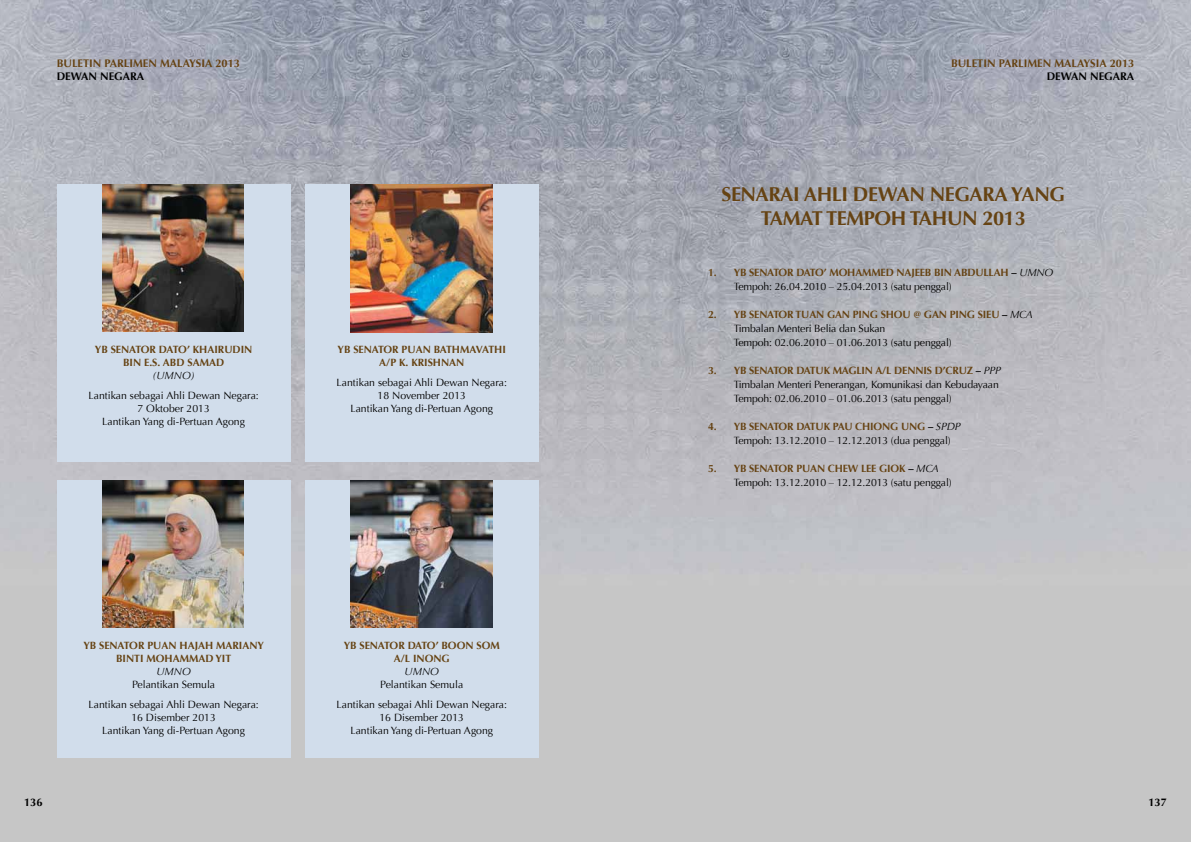
<style>
.page{position:relative;width:1191px;height:842px;background:#fff}
.page>*{position:absolute;margin:0;border:0;box-sizing:border-box;transform-origin:0 0}
.t1{font:700 20px/24px "Optima";letter-spacing:-.02em;color:#664313;text-align:center}
.t2{font:700 11px "Optima";color:#664313}
.t3{font:700 11px "Optima";color:#000}
.t4{font:10.5px/13px "Optima";color:#000;text-align:center}
.t5{font:700 10.5px/13px "Optima";color:#664313;text-align:center}
.t6{font:italic 10.5px "Optima";color:#000}
.s1{color:#000}
.s2{font-weight:400;font-style:italic;color:#000}
.s3{font-weight:400;color:#000}
.s4{font-weight:700;color:#664313}
.s5{font-weight:700}
.s6{font-style:italic}
</style>
<div class="page">
<img style="left:595px;top:0;width:596px;height:842px">
<svg style="left:0;top:0;width:595px;height:842px;background:#b2b4bb"></svg>
<div style="left:57px;top:480px;width:234px;height:278px;background:#d1ddeb"></div>
<div style="left:305px;top:480px;width:234px;height:278px;background:#d1ddeb"></div>
<img style="left:102px;top:480px;width:142px;height:148px">
<img style="left:351px;top:480px;width:142px;height:148px">
<div style="left:57px;top:184px;width:234px;height:278px;background:#d1ddeb"></div>
<div style="left:305px;top:184px;width:234px;height:278px;background:#d1ddeb"></div>
<img style="left:102px;top:184px;width:142px;height:148px">
<img style="left:351px;top:184px;width:142px;height:148px">
<p class="t2" style="left:57px;top:57px;width:185px">BULETIN PARLIMEN MALAYSIA 2013</p>
<p class="t3" style="left:57px;top:70px;width:89px">DEWAN NEGARA</p>
<p class="t5" style="left:95px;top:343px;width:159px">YB SENATOR DATO’ KHAIRUDIN<br>BIN E.S. ABD SAMAD</p>
<p class="t6" style="left:152px;top:370px;width:44px">(UMNO)</p>
<p class="t4" style="left:88px;top:389px;width:172px">Lantikan sebagai Ahli Dewan Negara:<br>7 Oktober 2013<br>Lantikan Yang di-Pertuan Agong</p>
<p class="t5" style="left:338px;top:343px;width:170px">YB SENATOR PUAN BATHMAVATHI<br>A/P K. KRISHNAN</p>
<p class="t4" style="left:337px;top:376px;width:172px">Lantikan sebagai Ahli Dewan Negara:<br>18 November 2013<br>Lantikan Yang di-Pertuan Agong</p>
<p class="t5" style="left:83px;top:639px;width:182px">YB SENATOR PUAN HAJAH MARIANY<br>BINTI MOHAMMAD YIT</p>
<p class="t6" style="left:156px;top:666px;width:36px">UMNO</p>
<p class="t4" style="left:88px;top:675px;width:172px;line-height:20px">Pelantikan Semula<br>Lantikan sebagai Ahli Dewan Negara:</p>
<p class="t4" style="left:102px;top:711px;width:144px">16 Disember 2013<br>Lantikan Yang di-Pertuan Agong</p>
<p class="t5" style="left:344px;top:639px;width:158px">YB SENATOR DATO’ BOON SOM<br>A/L INONG</p>
<p class="t6" style="left:404px;top:666px;width:36px">UMNO</p>
<p class="t4" style="left:337px;top:675px;width:172px;line-height:20px">Pelantikan Semula<br>Lantikan sebagai Ahli Dewan Negara:</p>
<p class="t4" style="left:350px;top:711px;width:144px">16 Disember 2013<br>Lantikan Yang di-Pertuan Agong</p>
<p class="t2" style="left:951px;top:57px;width:185px">BULETIN PARLIMEN MALAYSIA 2013</p>
<p class="t3" style="left:1046px;top:70px;width:89px">DEWAN NEGARA</p>
<h1 class="t1" style="left:721px;top:182px;width:345px">SENARAI AHLI DEWAN NEGARA YANG<br>TAMAT TEMPOH TAHUN 2013</h1>
<p class="t5" style="left:733px;top:265px;width:321px;line-height:14px;text-align:left;text-indent:-26px">1. YB SENATOR DATO’ MOHAMMED NAJEEB BIN ABDULLAH <span class="s1">–</span> <span class="s2">UMNO<br></span><span class="s3">Tempoh: 26.04.2010 – 25.04.2013 (satu penggal)</span></p>
<p class="t4" style="left:733px;top:307px;width:300px;line-height:14px;text-align:left;text-indent:-26px"><span class="s4">2. YB SENATOR TUAN GAN PING SHOU @ GAN PING SIEU</span> <span class="s5">–</span> <span class="s6">MCA<br></span>Timbalan Menteri Belia dan Sukan<br>Tempoh: 02.06.2010 – 01.06.2013 (satu penggal)</p>
<p class="t4" style="left:733px;top:363px;width:269px;line-height:14px;text-align:left;text-indent:-26px"><span class="s4">3. YB SENATOR DATUK MAGLIN A/L DENNIS D’CRUZ</span> <span class="s5">–</span> <span class="s6">PPP<br></span>Timbalan Menteri Penerangan, Komunikasi dan Kebudayaan<br>Tempoh: 02.06.2010 – 01.06.2013 (satu penggal)</p>
<p class="t4" style="left:733px;top:419px;width:228px;line-height:14px;text-align:left;text-indent:-26px"><span class="s4">4. YB SENATOR DATUK PAU CHIONG UNG</span> <span class="s5">–</span> <span class="s6">SPDP<br></span>Tempoh: 13.12.2010 – 12.12.2013 (dua penggal)</p>
<p class="t4" style="left:733px;top:461px;width:220px;line-height:14px;text-align:left;text-indent:-26px"><span class="s4">5. YB SENATOR PUAN CHEW LEE GIOK</span> <span class="s5">–</span> <span class="s6">MCA<br></span>Tempoh: 13.12.2010 – 12.12.2013 (satu penggal)</p>
<p class="t3" style="left:24px;top:795px;width:20px">136</p>
<p class="t3" style="left:1148px;top:795px;width:20px">137</p>
</div>
